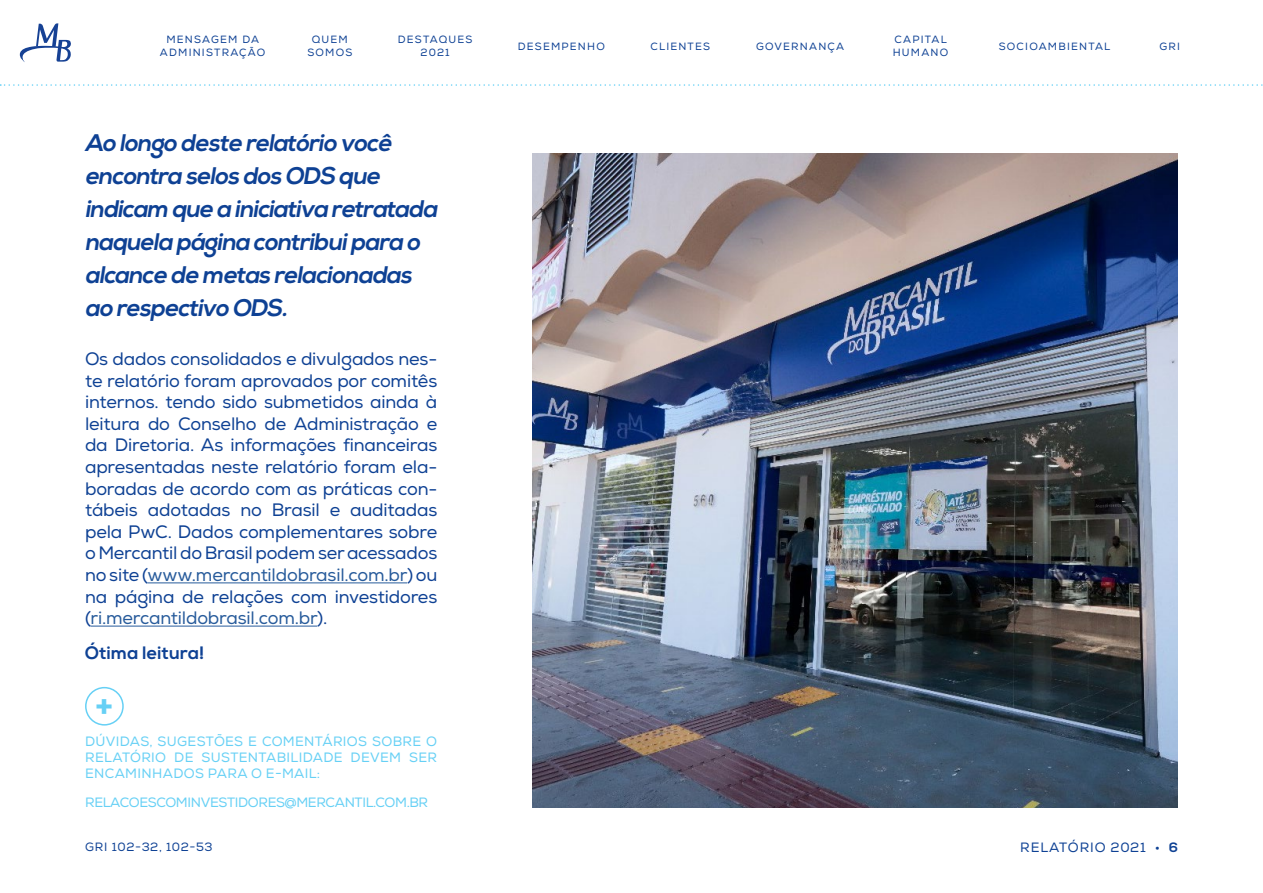
<style>
.page{position:relative;width:1263px;height:893px;background:#fff}
.page>*{position:absolute;margin:0;border:0;box-sizing:border-box;transform-origin:0 0}
.t1{font:700 36px "Nexa";color:#66d0f5}
.t2{font:italic 700 24px/33px "Nexa";color:#0e4194}
.t3{font:18px/21.6px "Nexa";letter-spacing:-.01em;color:#0e4194;text-align:justify}
.t4{font:700 18px "Nexa";letter-spacing:.01em;color:#0e4194}
.t5{font:13.5px/16.2px "Nexa";letter-spacing:.02em;color:#66d0f5;text-align:justify}
.t6{font:13.5px "Nexa";letter-spacing:-.025em;color:#66d0f5}
.t7{font:13.5px "Nexa";letter-spacing:.065em;color:#0e4194}
.t8{font:12px "Nexa";letter-spacing:.05em;color:#0e4194}
.t9{font:10.5px/12.6px "Nexa";letter-spacing:.115em;color:#0e4194;text-align:center}
.s1{color:#275b9b}
.s2{font-weight:700}
</style>
<div class="page">
<svg style="left:19px;top:23px;width:52px;height:39px"></svg>
<svg style="left:0;top:84px;width:1263px;height:2px"></svg>
<hr style="left:148px;top:582px;width:259px;height:1px;background:#275b9b">
<hr style="left:91px;top:626px;width:226px;height:1px;background:#275b9b">
<img style="left:532px;top:154px;width:645px;height:653px">
<div style="left:85px;top:687px;width:39px;height:39px;border:2px solid #66d0f5;border-radius:50%"></div>
<p class="t9" style="left:160px;top:34px;width:107px">MENSAGEM DA<br>ADMINISTRAÇÃO</p>
<p class="t9" style="left:307px;top:34px;width:47px">QUEM<br>SOMOS</p>
<p class="t9" style="left:398px;top:34px;width:76px">DESTAQUES<br>2021</p>
<p class="t9" style="left:518px;top:40px;width:88px">DESEMPENHO</p>
<p class="t9" style="left:650px;top:40px;width:61px">CLIENTES</p>
<p class="t9" style="left:756px;top:40px;width:89px">GOVERNANÇA</p>
<p class="t9" style="left:893px;top:34px;width:57px;text-align:left">CAPITAL<br>HUMANO</p>
<p class="t9" style="left:999px;top:40px;width:113px">SOCIOAMBIENTAL</p>
<h2 class="t2" style="left:85px;top:128px;width:358px">Ao longo deste relatório você encontra selos dos ODS que indicam que a iniciativa retratada naquela página contribuipara o alcance de metas relacionadas ao respectivo ODS.</h2>
<p class="t3" style="left:85px;top:348px;width:354px">Os dados consolidados e divulgados nes&shy;te relatório foram aprovados por comitês internos. tendo sido submetidos ainda à leitura do Conselho de Administração e da Diretoria. As informações financeiras apresentadas neste relatório foram ela&shy;boradas de acordo com as práticas con&shy;tábeis adotadas no Brasil e auditadas pela PwC. Dados complementares sobre o Mercantil do Brasil podem ser acessados no site (<span class="s1">www.mercantildobrasil.com.br</span>) ou na página de relações com investidores (<span class="s1">ri.mercantildobrasil.com.br</span>).</p>
<p class="t4" style="left:85px;top:642px;width:121px">Ótima leitura!</p>
<h1 class="t1" style="left:96px;top:685px;width:18px">+</h1>
<p class="t5" style="left:85px;top:733px;width:354px">DÚVIDAS, SUGESTÕES E COMENTÁRIOS SOBRE O RELATÓRIO DE SUSTENTABILIDADE DEVEM SER ENCAMINHADOS PARA O E-MAIL:</p>
<p class="t6" style="left:85px;top:794px;width:345px">RELACOESCOMINVESTIDORES@MERCANTIL.COM.BR</p>
<p class="t9" style="left:1159px;top:40px;width:22px">GRI</p>
<p class="t8" style="left:85px;top:840px;width:129px">GRI 102-32, 102-53</p>
<p class="t7" style="left:1020px;top:839px;width:159px">RELATÓRIO 2021 • <span class="s2">6</span></p>
</div>
